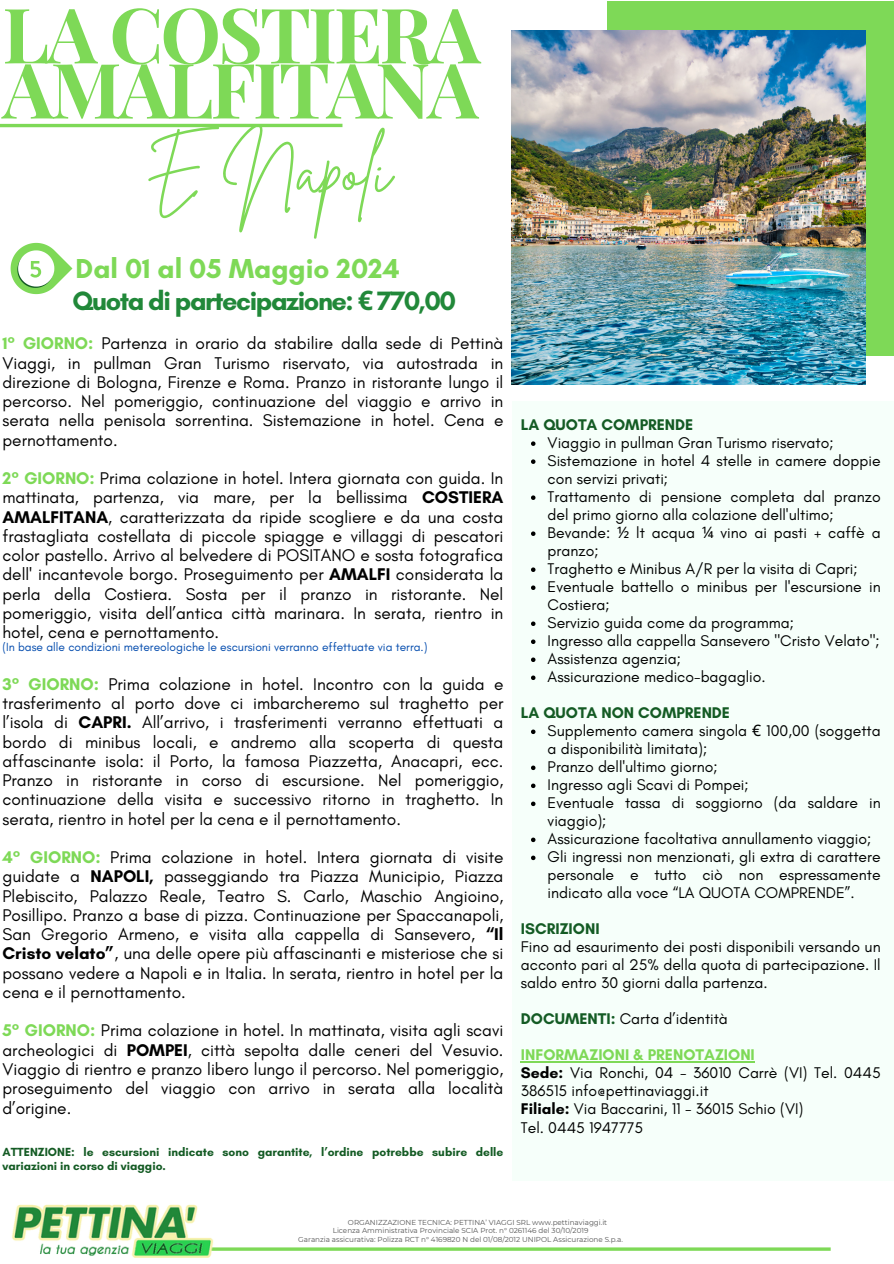
<style>
.page{position:relative;width:894px;height:1264px;background:#fff}
.page>*{position:absolute;margin:0;border:0;box-sizing:border-box;transform-origin:0 0}
.t1{font:700 76.5px/55.2px "Playfair Display";letter-spacing:-.04em;color:#7ed957}
.t2{font:66.75px "Brittany Signature";color:#7ed957}
.t3{font:700 27.9px "Glacial Indifference";color:#7ed957}
.t4{font:700 27px "Glacial Indifference";letter-spacing:-.055em;color:#218839}
.t5{font:17.25px/19.2px "Glacial Indifference";color:#000;text-align:justify}
.t6{font:15.75px/18px "Glacial Indifference";color:#000}
.t7{font:700 15.75px "Glacial Indifference";color:#145b24}
.t8{font:700 15.75px "Glacial Indifference";color:#7ed957}
.t9{font:700 12px/13px "Glacial Indifference";color:#145b24}
.t10{font:12px "Glacial Indifference";color:#004aad}
.t11{font:7.2px "Montserrat";color:#545454}
.s1{font-family:"Noto Sans"}
.s2{font-weight:700;color:#7ed957}
.s3{font-weight:700}
.s4{font-weight:700;color:#145b24}
</style>
<div class="page">
<hr style="left:162px;top:1247px;width:668px;height:3px;background:#7ed957">
<div style="left:607px;top:2px;width:286px;height:354px;background:#7ed957"></div>
<img style="left:512px;top:30px;width:353px;height:355px">
<hr style="left:0;top:124px;width:342px;height:3px;background:#7ed957">
<img style="left:12px;top:1204px;width:210px;height:54px">
<div style="left:512px;top:402px;width:381px;height:778px;background:#f6fffa"></div>
<svg style="left:10px;top:242px;width:62px;height:53px"></svg>
<svg style="left:531px;top:441px;width:4px;height:5px"></svg>
<svg style="left:531px;top:459px;width:4px;height:5px"></svg>
<svg style="left:531px;top:495px;width:4px;height:5px"></svg>
<svg style="left:531px;top:531px;width:4px;height:5px"></svg>
<svg style="left:531px;top:567px;width:4px;height:5px"></svg>
<svg style="left:531px;top:585px;width:4px;height:5px"></svg>
<svg style="left:531px;top:621px;width:4px;height:5px"></svg>
<svg style="left:531px;top:639px;width:4px;height:5px"></svg>
<svg style="left:531px;top:657px;width:4px;height:5px"></svg>
<svg style="left:531px;top:675px;width:4px;height:5px"></svg>
<svg style="left:531px;top:729px;width:4px;height:5px"></svg>
<svg style="left:531px;top:765px;width:4px;height:5px"></svg>
<svg style="left:531px;top:783px;width:4px;height:5px"></svg>
<svg style="left:531px;top:801px;width:4px;height:5px"></svg>
<svg style="left:531px;top:837px;width:4px;height:5px"></svg>
<svg style="left:531px;top:855px;width:4px;height:5px"></svg>
<hr style="left:520px;top:1061px;width:234px;height:1px;background:#7ed957">
<p class="t1" style="left:2px;top:4px;width:479px">LA COSTIERA<br>AMALFITANA</p>
<p class="t2" style="left:146px;top:128px;width:247px">E Napoli</p>
<p class="t3" style="left:76px;top:251px;width:325px">Dal 01 al 05 Maggio 2024</p>
<p class="t4" style="left:72px;top:284px;width:385px">Quota di partecipazione: <span class="s1">€</span> 770,00</p>
<p class="t5" style="left:2px;top:333px;width:502px"><span class="s2">1° GIORNO:</span> Partenza in orario da stabilire dalla sede di Pettinà Viaggi, in pullman Gran Turismo riservato, via autostrada in direzione di Bologna, Firenze e Roma. Pranzo in ristorante lungo il percorso. Nel pomeriggio, continuazione del viaggio e arrivo in serata nella penisola sorrentina. Sistemazione in hotel. Cena e pernottamento.</p>
<p class="t5" style="left:2px;top:468px;width:502px"><span class="s2">2° GIORNO:</span> Prima colazione in hotel. Intera giornata con guida. In mattinata, partenza, via mare, per la bellissima <span class="s3">COSTIERA AMALFITANA</span>, caratterizzata da ripide scogliere e da una costa frastagliata costellata di piccole spiagge e villaggi di pescatori color pastello. Arrivo al belvedere di POSITANO e sosta fotografica dell' incantevole borgo. Proseguimento per <span class="s3">AMALFI</span> considerata la perla della Costiera. Sosta per il pranzo in ristorante. Nel pomeriggio, visita dell’antica città marinara. In serata, rientro in hotel, cena e pernottamento.</p>
<p class="t10" style="left:2px;top:640px;width:426px">(In base alle condizioni metereologiche le escursioni verranno effettuate via terra.)</p>
<p class="t5" style="left:2px;top:674px;width:502px"><span class="s2">3° GIORNO:</span> Prima colazione in hotel. Incontro con la guida e trasferimento al porto dove ci imbarcheremo sul traghetto per l’isola di <span class="s3">CAPRI.</span> All’arrivo, i trasferimenti verranno effettuati a bordo di minibus locali, e andremo alla scoperta di questa affascinante isola: il Porto, la famosa Piazzetta, Anacapri, ecc.<br>Pranzo in ristorante in corso di escursione. Nel pomeriggio, continuazione della visita e successivo ritorno in traghetto. In serata, rientro in hotel per la cena e il pernottamento.</p>
<p class="t5" style="left:2px;top:847px;width:502px"><span class="s2">4° GIORNO:</span> Prima colazione in hotel. Intera giornata di visite guidate a <span class="s3">NAPOLI,</span> passeggiando tra Piazza Municipio, Piazza Plebiscito, Palazzo Reale, Teatro S. Carlo, Maschio Angioino, Posillipo. Pranzo a base di pizza. Continuazione per Spaccanapoli, San Gregorio Armeno, e visita alla cappella di Sansevero, <span class="s3">“Il Cristo velato”</span>, una delle opere più affascinanti e misteriose che si possano vedere a Napoli e in Italia. In serata, rientro in hotel per la cena e il pernottamento.</p>
<p class="t5" style="left:2px;top:1020px;width:502px"><span class="s2">5° GIORNO:</span> Prima colazione in hotel. In mattinata, visita agli scavi archeologici di <span class="s3">POMPEI</span>, città sepolta dalle ceneri del Vesuvio.<br>Viaggio di rientro e pranzo libero lungo il percorso. Nel pomeriggio, proseguimento del viaggio con arrivo in serata alla località d’origine.</p>
<p class="t9" style="left:2px;top:1145px;width:502px">ATTENZIONE: le escursioni indicate sono garantite, l’ordine potrebbe subire delle variazioni in corso di viaggio.</p>
<p class="t7" style="left:520px;top:415px;width:174px">LA QUOTA COMPRENDE</p>
<p class="t6" style="left:547px;top:433px;width:287px">Viaggio in pullman Gran Turismo riservato;</p>
<p class="t6" style="left:547px;top:451px;width:334px">Sistemazione in hotel 4 stelle in camere doppie con servizi privati;</p>
<p class="t6" style="left:547px;top:487px;width:334px">Trattamento di pensione completa dal pranzo del primo giorno alla colazione dell'ultimo;</p>
<p class="t6" style="left:547px;top:523px;width:334px">Bevande: <span class="s1">½</span> lt acqua <span class="s1">¼</span> vino ai pasti + caffè a pranzo;</p>
<p class="t6" style="left:547px;top:559px;width:311px">Traghetto e Minibus A/R per la visita di Capri;</p>
<p class="t6" style="left:547px;top:577px;width:334px">Eventuale battello o minibus per l'escursione in<br>Costiera;</p>
<p class="t6" style="left:547px;top:613px;width:248px">Servizio guida come da programma;</p>
<p class="t6" style="left:547px;top:631px;width:333px">Ingresso alla cappella Sansevero "Cristo Velato";</p>
<p class="t6" style="left:547px;top:649px;width:135px">Assistenza agenzia;</p>
<p class="t6" style="left:547px;top:667px;width:219px">Assicurazione medico-bagaglio.</p>
<p class="t7" style="left:520px;top:703px;width:211px">LA QUOTA NON COMPRENDE</p>
<p class="t6" style="left:547px;top:721px;width:334px">Supplemento camera singola <span class="s1">€</span> 100,00 (soggetta a disponibilità limitata);</p>
<p class="t6" style="left:547px;top:757px;width:171px">Pranzo dell'ultimo giorno;</p>
<p class="t6" style="left:547px;top:775px;width:202px">Ingresso agli Scavi di Pompei;</p>
<p class="t6" style="left:547px;top:793px;width:334px">Eventuale tassa di soggiorno (da saldare in viaggio);</p>
<p class="t6" style="left:547px;top:829px;width:325px">Assicurazione facoltativa annullamento viaggio;</p>
<p class="t6" style="left:547px;top:847px;width:334px;text-align:justify">Gli ingressi non menzionati, gli extra di carattere personale e tutto ciò non espressamente indicato alla voce “LA QUOTA COMPRENDE”.</p>
<p class="t7" style="left:520px;top:919px;width:80px">ISCRIZIONI</p>
<p class="t6" style="left:520px;top:937px;width:361px;text-align:justify">Fino ad esaurimento dei posti disponibili versando un acconto pari al 25% della quota di partecipazione. Il saldo entro 30 giorni dalla partenza.</p>
<p class="t6" style="left:520px;top:1009px;width:208px"><span class="s4">DOCUMENTI:</span> Carta d’identità</p>
<p class="t8" style="left:520px;top:1045px;width:235px">INFORMAZIONI &amp; PRENOTAZIONI</p>
<p class="t6" style="left:520px;top:1063px;width:361px"><span class="s3">Sede:</span> Via Ronchi, 04 - 36010 Carrè (VI) Tel. 0445<br>386515 info@pettinaviaggi.it</p>
<p class="t6" style="left:520px;top:1099px;width:284px"><span class="s3">Filiale:</span> Via Baccarini, 11 - 36015 Schio (VI)</p>
<p class="t6" style="left:520px;top:1117px;width:124px">Tel. 0445 1947775</p>
<p class="t11" style="left:348px;top:1217px;width:261px">ORGANIZZAZIONE TECNICA: PETTINA’ VIAGGI SRL www.pettinaviaggi.it</p>
<p class="t11" style="left:332px;top:1226px;width:257px">Licenza Amministrativa Provinciale SCIA Prot. n° 0261146 del 30/10/2019</p>
<p class="t11" style="left:298px;top:1234px;width:326px">Garanzia assicurativa: Polizza RCT n° 4169820 N del 01/08/2012 UNIPOL Assicurazione S.p.a.</p>
</div>
